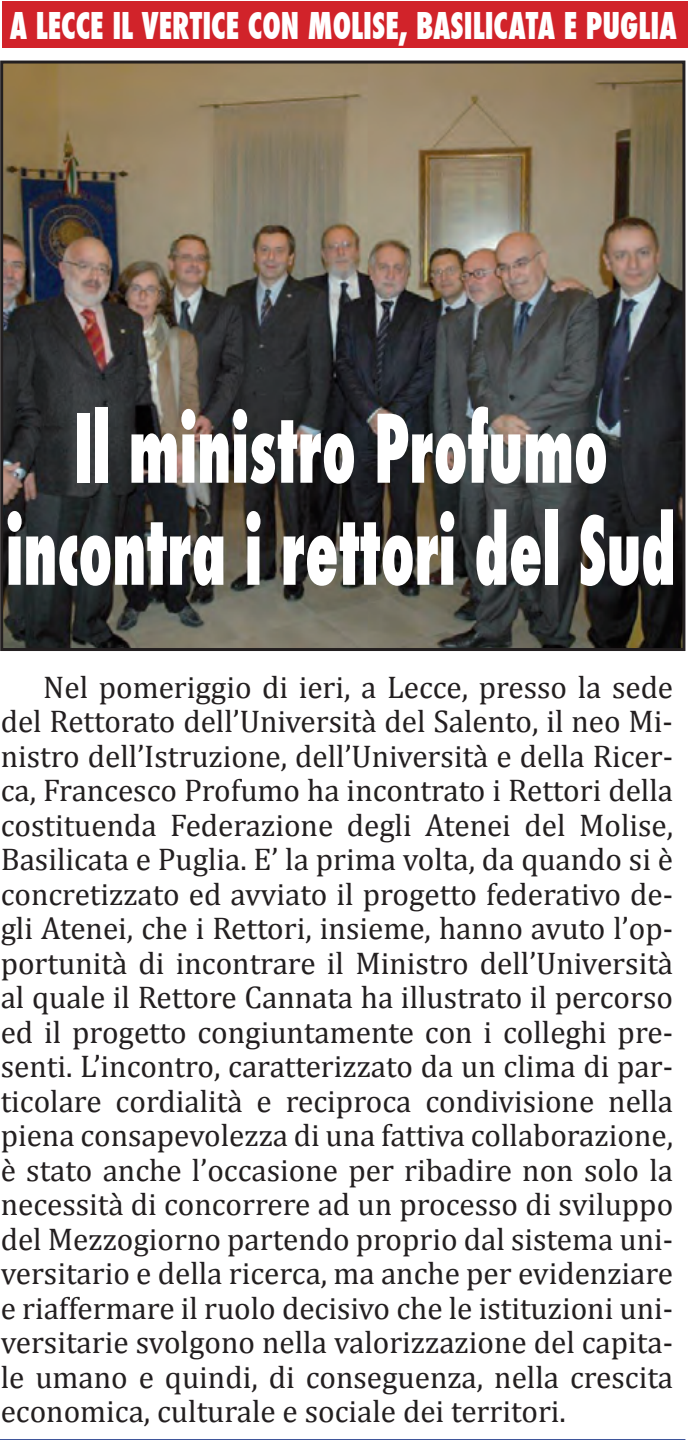
<style>
.page{position:relative;width:692px;height:1440px;background:#fff}
.page>*{position:absolute;margin:0;border:0;box-sizing:border-box;transform-origin:0 0}
.t1{font:800 condensed 91.5px/102px "Futura";color:#fff;text-align:center;scale:.67 1}
.t2{font:800 condensed 36px "Futura";color:#fff;scale:.8 1}
.t3{font:31.5px/34.5px "Cambria";color:#231f20;text-align:justify}
</style>
<div class="page">
<div style="left:2px;top:1px;width:685px;height:47px;background:#d1232a"></div>
<img style="left:4px;top:65px;width:677px;height:582px">
<div style="left:0;top:61px;width:685px;height:590px;border:3px solid #231f20"></div>
<p class="t2" style="left:10px;top:2px;width:834px">A LECCE IL VERTICE CON MOLISE, BASILICATA E PUGLIA</p>
<p class="t1" style="left:6px;top:398px;width:1000px">Il ministro Profumo incontra i rettori del Sud</p>
<p class="t3" style="left:1px;top:669px;width:673px;text-indent:43px">Nel pomeriggio di ieri, a Lecce, presso la sede del Rettorato dell’Università del Salento, il neo Mi&shy;nistro dell’Istruzione, dell’Università e della Ricer&shy;ca, Francesco Profumo ha incontrato i Rettori della costituenda Federazione degli Atenei del Molise, Basilicata e Puglia. E’ la prima volta, da quando si è concretizzato ed avviato il progetto federativo de&shy;gli Atenei, che i Rettori, insieme, hanno avuto l’op&shy;portunità di incontrare il Ministro dell’Università al quale il Rettore Cannata ha illustrato il percorso ed il progetto congiuntamente con i colleghi pre&shy;senti. L’incontro, caratterizzato da un clima di par&shy;ticolare cordialità e reciproca condivisione nella piena consapevolezza di una fattiva collaborazione, è stato anche l’occasione per ribadire non solo la necessità di concorrere ad un processo di sviluppo del Mezzogiorno partendo proprio dal sistema uni&shy;versitario e della ricerca, ma anche per evidenziare e riaffermare il ruolo decisivo che le istituzioni uni&shy;versitarie svolgono nella valorizzazione del capita&shy;le umano e quindi, di conseguenza, nella crescita economica, culturale e sociale dei territori.</p>
</div>
